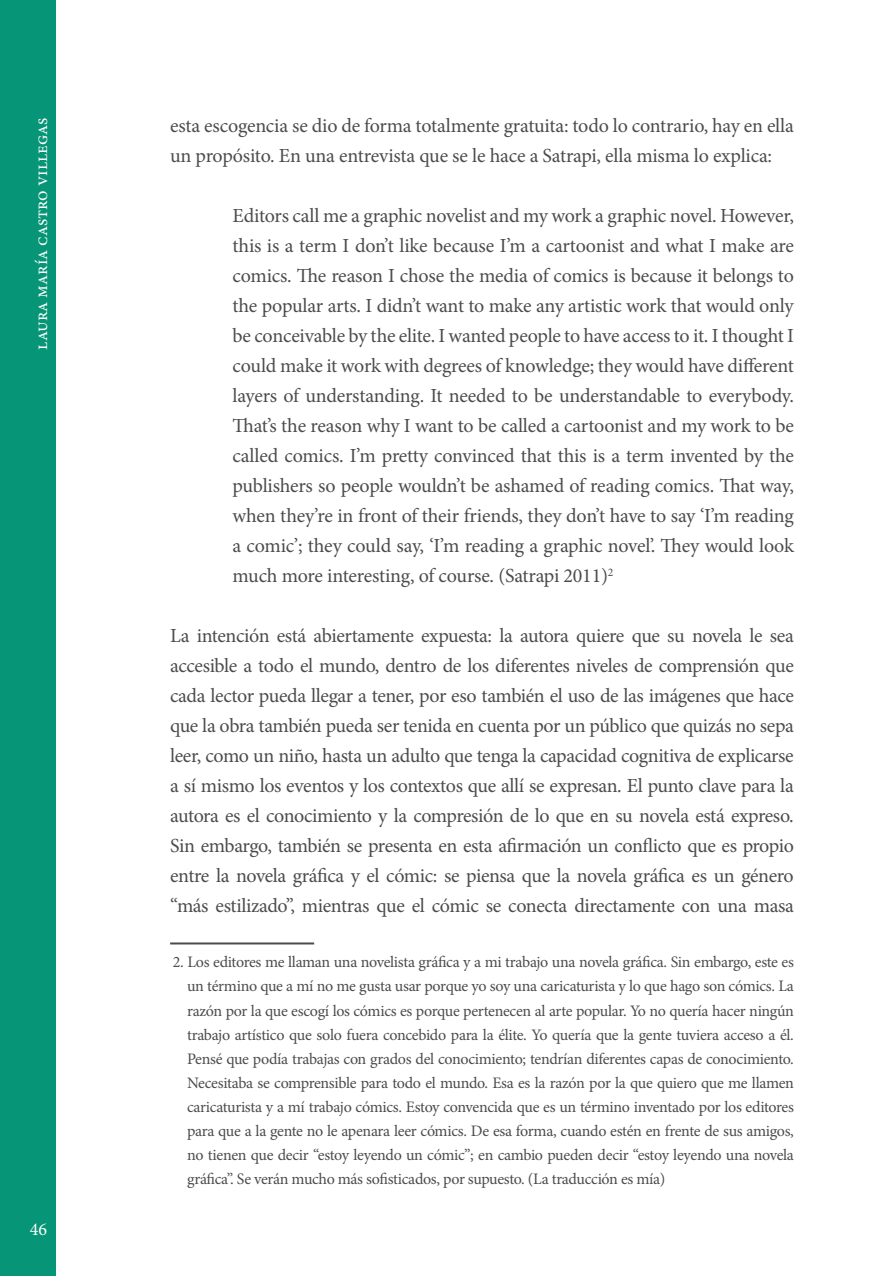
<style>
.page{position:relative;width:879px;height:1276px;background:#fff}
.page>*{position:absolute;margin:0;border:0;box-sizing:border-box;transform-origin:0 0}
.Parrafo_indentado{font:20px/30px "Minion Pro";letter-spacing:-.01em;color:#4b4c4d;text-align:justify}
.Parrafo_principal{font:20px/30px "Minion Pro";letter-spacing:-.03em;color:#4b4c4d;text-align:justify}
.Pies_de_página{font:20px/30px "Minion Pro";color:#4b4c4d}
.t1{font:18px "Minion Pro";color:#fff}
.Pies_de_página-2{font:16px/24px "Minion Pro";letter-spacing:-.03em;color:#4b4c4d;text-align:justify}
</style>
<div class="page">
<div style="left:0;top:0;width:56px;height:1276px;background:#069576"></div>
<hr style="left:170px;top:942px;width:144px;height:2px;background:#4b4c4d">
<p class="t1" style="left:29px;top:350px;width:233px;rotate:-90deg">laura maría castro villegas</p>
<p class="Pies_de_página" style="left:170px;top:111px;width:625px">esta escogencia se dio de forma totalmente gratuita: todo lo contrario, hay en ella un propósito. En una entrevista que se le hace a Satrapi, ella misma lo explica:</p>
<p class="Parrafo_indentado" style="left:232px;top:201px;width:563px">Editors call me a graphic novelist and my work a graphic novel. However, this is a term I don’t like because I’m a cartoonist and what I make are comics. The reason I chose the media of comics is because it belongs to the popular arts. I didn’t want to make any artistic work that would only be conceivable by the elite. I wanted people to have access to it. I thought I could make it work with degrees of knowledge; they would have different layers of understanding. It needed to be understandable to everybody.<br>That’s the reason why I want to be called a cartoonist and my work to be called comics. I’m pretty convinced that this is a term invented by the publishers so people wouldn’t be ashamed of reading comics. That way, when they’re in front of their friends, they don’t have to say ‘I’m reading a comic’; they could say, ‘I’m reading a graphic novel’. They would look much more interesting, of course. (Satrapi 2011)<sup>2</sup></p>
<p class="t1" style="left:30px;top:1217px;width:19px">46</p>
<p class="Parrafo_principal" style="left:170px;top:621px;width:625px">La intención está abiertamente expuesta: la autora quiere que su novela le sea accesible a todo el mundo, dentro de los diferentes niveles de comprensión que cada lector pueda llegar a tener, por eso también el uso de las imágenes que hace que la obra también pueda ser tenida en cuenta por un público que quizás no sepa leer, como un niño, hasta un adulto que tenga la capacidad cognitiva de explicarse a sí mismo los eventos y los contextos que allí se expresan. El punto clave para la autora es el conocimiento y la compresión de lo que en su novela está expreso.<br>Sin embargo, también se presenta en esta afirmación un conflicto que es propio entre la novela gráfica y el cómic: se piensa que la novela gráfica es un género “más estilizado”, mientras que el cómic se conecta directamente con una masa</p>
<p class="Pies_de_página-2" style="left:187px;top:950px;width:608px;text-indent:-14px">2. Los editores me llaman una novelista gráfica y a mi trabajo una novela gráfica. Sin embargo, este es un término que a mí no me gusta usar porque yo soy una caricaturista y lo que hago son cómics. La razón por la que escogí los cómics es porque pertenecen al arte popular. Yo no quería hacer ningún trabajo artístico que solo fuera concebido para la élite. Yo quería que la gente tuviera acceso a él.<br>Pensé que podía trabajas con grados del conocimiento; tendrían diferentes capas de conocimiento.<br>Necesitaba se comprensible para todo el mundo. Esa es la razón por la que quiero que me llamen caricaturista y a mí trabajo cómics. Estoy convencida que es un término inventado por los editores para que a la gente no le apenara leer cómics. De esa forma, cuando estén en frente de sus amigos, no tienen que decir “estoy leyendo un cómic”; en cambio pueden decir “estoy leyendo una novela gráfica”. Se verán mucho más sofisticados, por supuesto. (La traducción es mía)</p>
</div>
